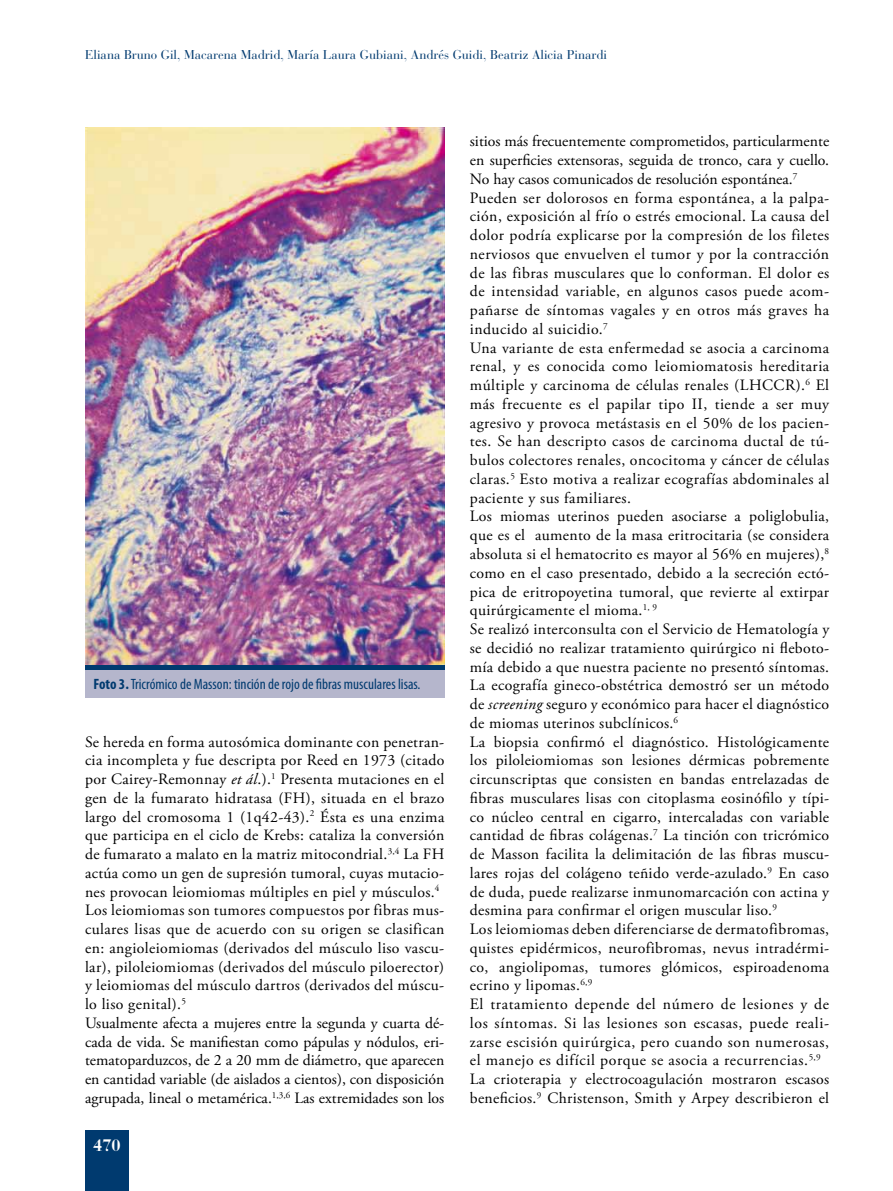
<style>
.page{position:relative;width:893px;height:1191px;background:#fff}
.page>*{position:absolute;margin:0;border:0;box-sizing:border-box;transform-origin:0 0}
.t1{font:700 16.5px "Bauer Bodoni";color:#fff}
.t2{font:15.75px/18.8px "Adobe Garamond Pro";letter-spacing:.02em;color:#000}
.t3{font:condensed 15px "Myriad Pro";color:#003a6f}
.t4{font:12.75px "Bauer Bodoni";color:#003a6f}
.s1{font-weight:700}
.s2{font-style:italic}
</style>
<div class="page">
<div style="left:85px;top:1130px;width:44px;height:61px;background:#003a6f"></div>
<img style="left:85px;top:128px;width:359px;height:537px">
<div style="left:85px;top:668px;width:359px;height:29px;background:#b5b6cc"></div>
<div style="left:85px;top:665px;width:359px;height:5px;background:#003a6f"></div>
<p class="t4" style="left:85px;top:47px;width:523px">Eliana Bruno Gil, Macarena Madrid, María Laura Gubiani, Andrés Guidi, Beatriz Alicia Pinardi</p>
<p class="t3" style="left:94px;top:674px;width:328px"><span class="s1">Foto 3.</span> Tricrómico de Masson: tinción de rojo de fibras musculares lisas.</p>
<p class="t2" style="left:85px;top:733px;width:361px">Se hereda en forma autosómica dominante con penetran&shy;cia incompleta y fue descripta por Reed en 1973 (citado por Cairey-Remonnay <span class="s2">et ál</span>.).<sup>1</sup> Presenta mutaciones en el gen de la fumarato hidratasa (FH), situada en el brazo largo del cromosoma 1 (1q42-43).<sup>2</sup> Ésta es una enzima que participa en el ciclo de Krebs: cataliza la conversión de fumarato a malato en la matriz mitocondrial.<sup>3,4</sup> La FH actúa como un gen de supresión tumoral, cuyas mutacio&shy;nes provocan leiomiomas múltiples en piel y músculos.<sup>4<br></sup>Los leiomiomas son tumores compuestos por fibras mus&shy;culares lisas que de acuerdo con su origen se clasifican en: angioleiomiomas (derivados del músculo liso vascu&shy;lar), piloleiomiomas (derivados del músculo piloerector) y leiomiomas del músculo dartros (derivados del múscu&shy;lo liso genital).<sup>5<br></sup>Usualmente afecta a mujeres entre la segunda y cuarta dé&shy;cada de vida. Se manifiestan como pápulas y nódulos, eri&shy;tematoparduzcos, de 2 a 20 mm de diámetro, que aparecen en cantidad variable (de aislados a cientos), con disposición agrupada, lineal o metamérica.<sup>1,3,6</sup> Las extremidades son los</p>
<p class="t1" style="left:93px;top:1135px;width:29px">470</p>
<p class="t2" style="left:470px;top:133px;width:361px">sitios más frecuentemente comprometidos, particularmente en superficies extensoras, seguida de tronco, cara y cuello.<br>No hay casos comunicados de resolución espontánea.<sup>7<br></sup>Pueden ser dolorosos en forma espontánea, a la palpa&shy;ción, exposición al frío o estrés emocional. La causa del dolor podría explicarse por la compresión de los filetes nerviosos que envuelven el tumor y por la contracción de las fibras musculares que lo conforman. El dolor es de intensidad variable, en algunos casos puede acom&shy;pañarse de síntomas vagales y en otros más graves ha inducido al suicidio.<sup>7<br></sup>Una variante de esta enfermedad se asocia a carcinoma renal, y es conocida como leiomiomatosis hereditaria múltiple y carcinoma de células renales (LHCCR).<sup>6</sup> El más frecuente es el papilar tipo II, tiende a ser muy agresivo y provoca metástasis en el 50% de los pacien&shy;tes. Se han descripto casos de carcinoma ductal de tú&shy;bulos colectores renales, oncocitoma y cáncer de células claras.<sup>5</sup> Esto motiva a realizar ecografías abdominales al paciente y sus familiares.<br>Los miomas uterinos pueden asociarse a poliglobulia, que es el aumento de la masa eritrocitaria (se considera absoluta si el hematocrito es mayor al 56% en mujeres),<sup>8 </sup>como en el caso presentado, debido a la secreción ectó&shy;pica de eritropoyetina tumoral, que revierte al extirpar quirúrgicamente el mioma.<sup>1,</sup> <sup>9<br></sup>Se realizó interconsulta con el Servicio de Hematología y se decidió no realizar tratamiento quirúrgico ni fleboto&shy;mía debido a que nuestra paciente no presentó síntomas.<br>La ecografía gineco-obstétrica demostró ser un método de <span class="s2">screening</span> seguro y económico para hacer el diagnóstico de miomas uterinos subclínicos.<sup>6<br></sup>La biopsia confirmó el diagnóstico. Histológicamente los piloleiomiomas son lesiones dérmicas pobremente circunscriptas que consisten en bandas entrelazadas de fibras musculares lisas con citoplasma eosinófilo y típi&shy;co núcleo central en cigarro, intercaladas con variable cantidad de fibras colágenas.<sup>7</sup> La tinción con tricrómico de Masson facilita la delimitación de las fibras muscu&shy;lares rojas del colágeno teñido verde-azulado.<sup>9</sup> En caso de duda, puede realizarse inmunomarcación con actina y desmina para confirmar el origen muscular liso.<sup>9<br></sup>Los leiomiomas deben diferenciarse de dermatofibromas, quistes epidérmicos, neurofibromas, nevus intradérmi&shy;co, angiolipomas, tumores glómicos, espiroadenoma ecrino y lipomas.<sup>6,9<br></sup>El tratamiento depende del número de lesiones y de los síntomas. Si las lesiones son escasas, puede reali&shy;zarse escisión quirúrgica, pero cuando son numerosas, el manejo es difícil porque se asocia a recurrencias.<sup>5,9<br></sup>La crioterapia y electrocoagulación mostraron escasos beneficios.<sup>9</sup> Christenson, Smith y Arpey describieron el</p>
</div>
